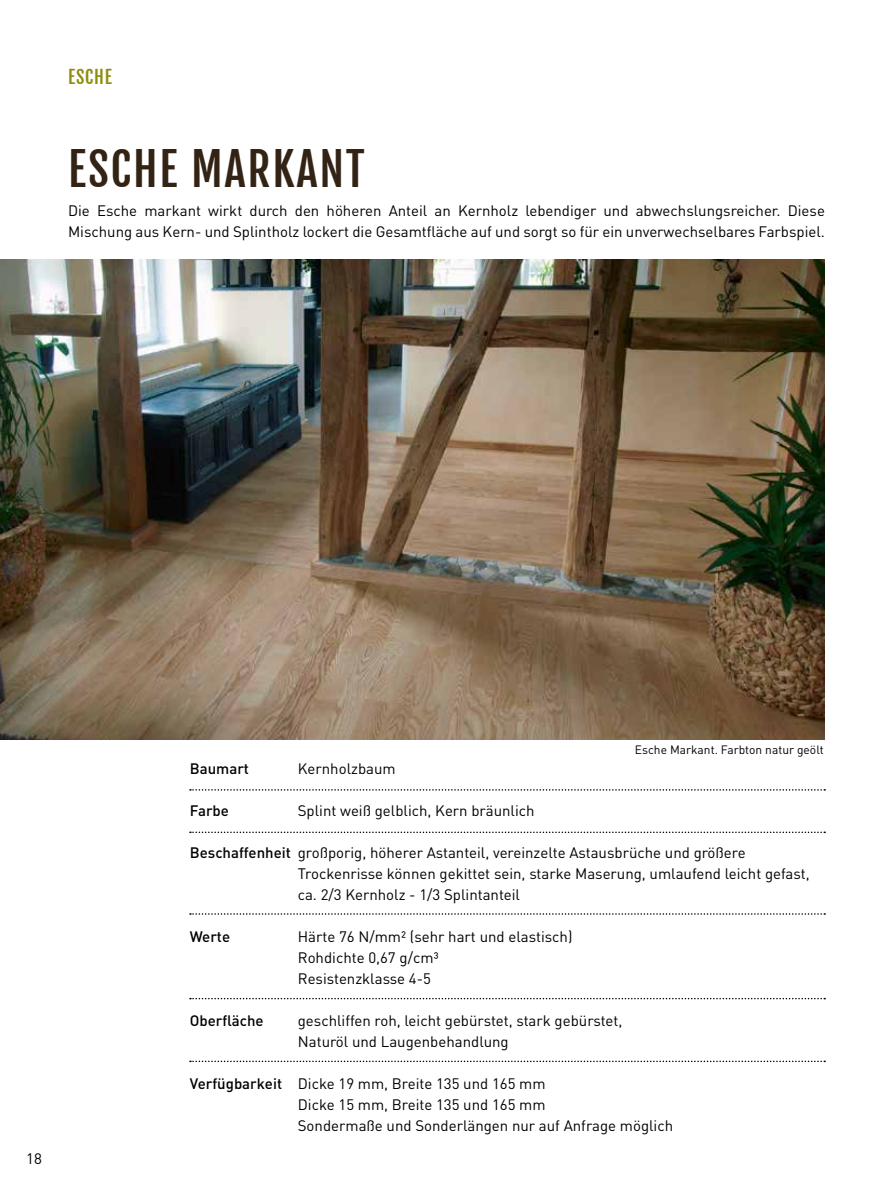
<style>
.page{position:relative;width:893px;height:1191px;background:#fff}
.page>*{position:absolute;margin:0;border:0;box-sizing:border-box;transform-origin:0 0}
.t1{font:45px "Fjalla One";letter-spacing:.04em;color:#332315}
.t2{font:18px "Fjalla One";letter-spacing:.04em;color:#8d8d11}
.t3{font:15px/21px "DIN Pro";color:#000}
.t4{font:500 15px "DIN Pro";color:#000}
.t5{font:12px "DIN Pro";color:#000}
.s1{font-weight:500}
</style>
<div class="page">
<img style="left:0;top:260px;width:825px;height:479px">
<svg style="left:190px;top:789px;width:635px;height:1px"></svg>
<svg style="left:190px;top:831px;width:635px;height:2px"></svg>
<svg style="left:190px;top:913px;width:635px;height:1px"></svg>
<svg style="left:190px;top:998px;width:635px;height:1px"></svg>
<svg style="left:190px;top:1060px;width:635px;height:2px"></svg>
<p class="t2" style="left:68px;top:66px;width:45px">ESCHE</p>
<h1 class="t1" style="left:68px;top:141px;width:298px">ESCHE MARKANT</h1>
<p class="t3" style="left:68px;top:199px;width:758px">Die Esche markant wirkt durch den höheren Anteil an Kernholz lebendiger und abwechslungsreicher. Diese<br>Mischung aus Kern- und Splintholz lockert die Gesamtfläche auf und sorgt so für ein unverwechselbares Farbspiel.</p>
<p class="t3" style="left:26px;top:1147px;width:17px">18</p>
<p class="t5" style="left:635px;top:741px;width:190px">Esche Markant. Farbton natur geölt</p>
<p class="t4" style="left:190px;top:758px;width:61px">Baumart</p>
<p class="t3" style="left:298px;top:757px;width:99px">Kernholzbaum</p>
<p class="t4" style="left:190px;top:800px;width:41px">Farbe</p>
<p class="t3" style="left:298px;top:799px;width:238px">Splint weiß gelblich, Kern bräunlich</p>
<p class="t3" style="left:298px;top:841px;width:513px;text-indent:-108px"><span class="s1">Beschaffenheit</span> großporig, höherer Astanteil, vereinzelte Astausbrüche und größere<br>Trockenrisse können gekittet sein, starke Maserung, umlaufend leicht gefast, ca. 2/3 Kernholz - 1/3 Splintanteil</p>
<p class="t4" style="left:190px;top:926px;width:42px">Werte</p>
<p class="t3" style="left:298px;top:925px;width:276px">Härte 76 N/mm² (sehr hart und elastisch)<br>Rohdichte 0,67 g/cm³<br>Resistenzklasse 4-5</p>
<p class="t4" style="left:190px;top:1010px;width:75px">Oberfläche</p>
<p class="t3" style="left:298px;top:1009px;width:326px">geschliffen roh, leicht gebürstet, stark gebürstet,<br>Naturöl und Laugenbehandlung</p>
<p class="t3" style="left:298px;top:1072px;width:377px;text-indent:-108px"><span class="s1">Verfügbarkeit</span> Dicke 19 mm, Breite 135 und 165 mm<br>Dicke 15 mm, Breite 135 und 165 mm<br>Sondermaße und Sonderlängen nur auf Anfrage möglich</p>
</div>
